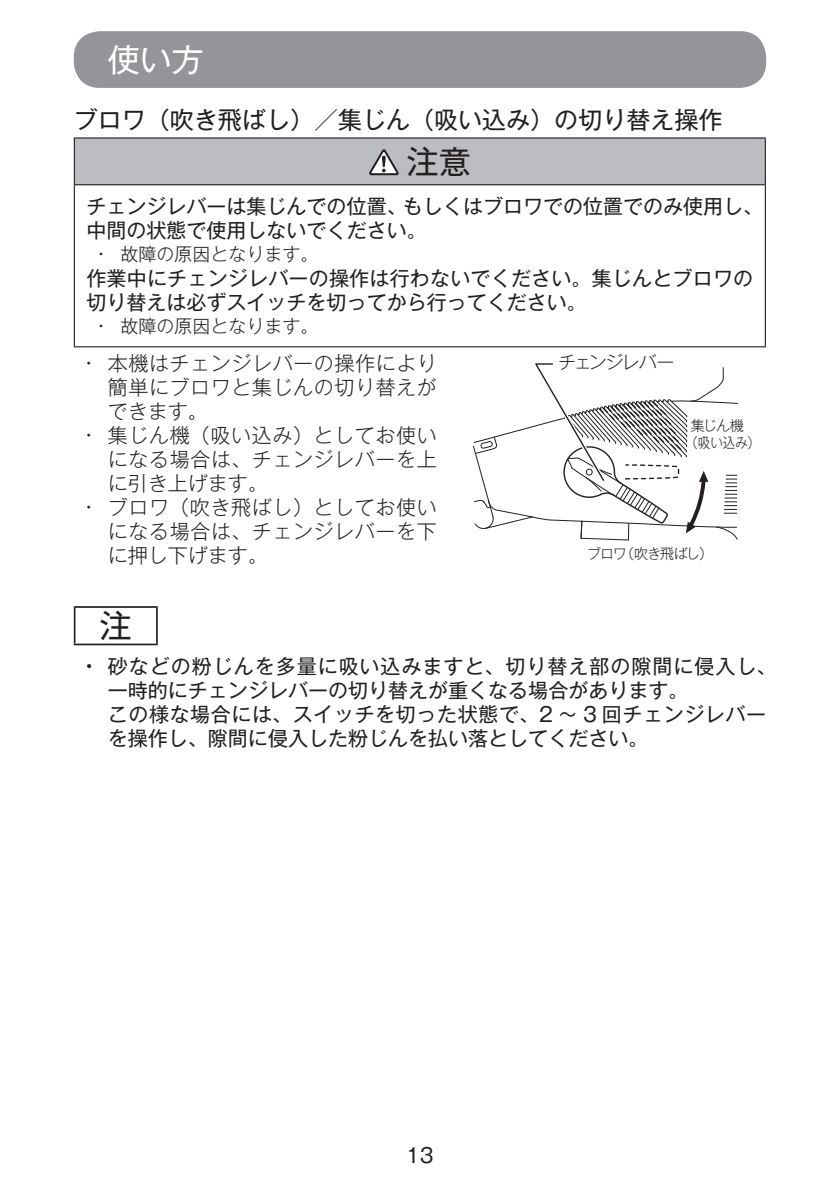
<style>
.page{position:relative;width:840px;height:1191px;background:#fff}
.page>*{position:absolute;margin:0;border:0;box-sizing:border-box;transform-origin:0 0}
.t1{font:32px "Gothic MB101 Pro";color:#fff}
.t2{font:32px "Gothic MB101 Pro";color:#231f20}
.t3{font:24px "Gothic MB101 Pro";color:#231f20}
.t4{font:20px/24px "Gothic MB101 Pro";letter-spacing:.03em;color:#231f20}
.t5{font:300 20px/24px "Gothic MB101 Pro";letter-spacing:.03em;color:#231f20;text-align:justify}
.t6{font:20px/24px "Gothic MB101 Pro";color:#231f20}
.t7{font:300 18px "Gothic MB101 Pro";color:#231f20}
.t8{font:300 18px "Gothic MB101 Pro";letter-spacing:-.1em;color:#231f20}
.t9{font:300 14px/16.8px "Gothic MB101 Pro";letter-spacing:-.025em;color:#231f20}
.t10{font:300 14px "Gothic MB101 Pro";letter-spacing:-.06em;color:#231f20}
.s1{font-weight:500}
</style>
<div class="page">
<div style="left:74px;top:31px;width:691px;height:57px;background:#939598;border-radius:26px"></div>
<div style="left:74px;top:138px;width:690px;height:47px;background:#bcbdc0"></div>
<hr style="left:74px;top:185px;width:1px;height:161px;background:#231f20">
<hr style="left:764px;top:185px;width:1px;height:161px;background:#231f20">
<hr style="left:74px;top:137px;width:691px;height:2px;background:#231f20">
<hr style="left:74px;top:139px;width:1px;height:45px;background:#231f20">
<hr style="left:764px;top:139px;width:1px;height:45px;background:#231f20">
<hr style="left:74px;top:184px;width:691px;height:1px;background:#231f20">
<hr style="left:74px;top:346px;width:691px;height:1px;background:#231f20">
<svg style="left:369px;top:149px;width:29px;height:26px"></svg>
<hr style="left:74px;top:606px;width:84px;height:2px;background:#231f20">
<hr style="left:74px;top:608px;width:1px;height:35px;background:#231f20">
<hr style="left:156px;top:608px;width:2px;height:35px;background:#231f20">
<hr style="left:74px;top:643px;width:84px;height:2px;background:#231f20">
<svg style="left:473px;top:363px;width:264px;height:177px"></svg>
<h1 class="t1" style="left:108px;top:33px;width:97px">使い方</h1>
<p class="t3" style="left:74px;top:100px;width:649px">ブロワ（吹き飛ばし）／集じん（吸い込み）の切り替え操作</p>
<h1 class="t2" style="left:406px;top:135px;width:65px">注意</h1>
<p class="t6" style="left:86px;top:192px;width:678px">チェンジレバーは集じんでの位置、もしくはブロワでの位置でのみ使用し、中間の状態で使用しないでください。</p>
<p class="t7" style="left:98px;top:239px;width:222px">• 故障の原因となります。</p>
<p class="t6" style="left:86px;top:264px;width:668px">作業中にチェンジレバーの操作は行わないでください。集じんとブロワの切り替えは必ずスイッチを切ってから行ってください。</p>
<p class="t7" style="left:98px;top:311px;width:222px">• 故障の原因となります。</p>
<p class="t5" style="left:108px;top:348px;width:330px;text-indent:-23px">• 本機はチェンジレバーの操作により簡単にブロワと集じんの切り替えができます。</p>
<p class="t5" style="left:108px;top:420px;width:330px;text-indent:-23px">• 集じん機（吸い込み）としてお使いになる場合は、チェンジレバーを上に引き上げます。</p>
<p class="t5" style="left:108px;top:492px;width:330px;text-indent:-23px">• ブロワ（吹き飛ばし）としてお使いになる場合は、チェンジレバーを下に押し下げます。</p>
<p class="t8" style="left:558px;top:347px;width:118px">チェンジレバー</p>
<p class="t9" style="left:684px;top:415px;width:76px;text-indent:6px">集じん機<br>（吸い込み）</p>
<p class="t10" style="left:587px;top:542px;width:127px">ブロワ（吹き飛ばし）</p>
<h1 class="t2" style="left:100px;top:599px;width:33px">注</h1>
<p class="t4" style="left:108px;top:652px;width:669px;text-indent:-23px"><span class="s1">•</span> 砂などの粉じんを多量に吸い込みますと、切り替え部の隙間に侵入し、一時的にチェンジレバーの切り替えが重くなる場合があります。<br>この様な場合には、スイッチを切った状態で、2 ～ 3 回チェンジレバーを操作し、隙間に侵入した粉じんを払い落としてください。</p>
<p class="t6" style="left:406px;top:1140px;width:29px">13</p>
</div>
